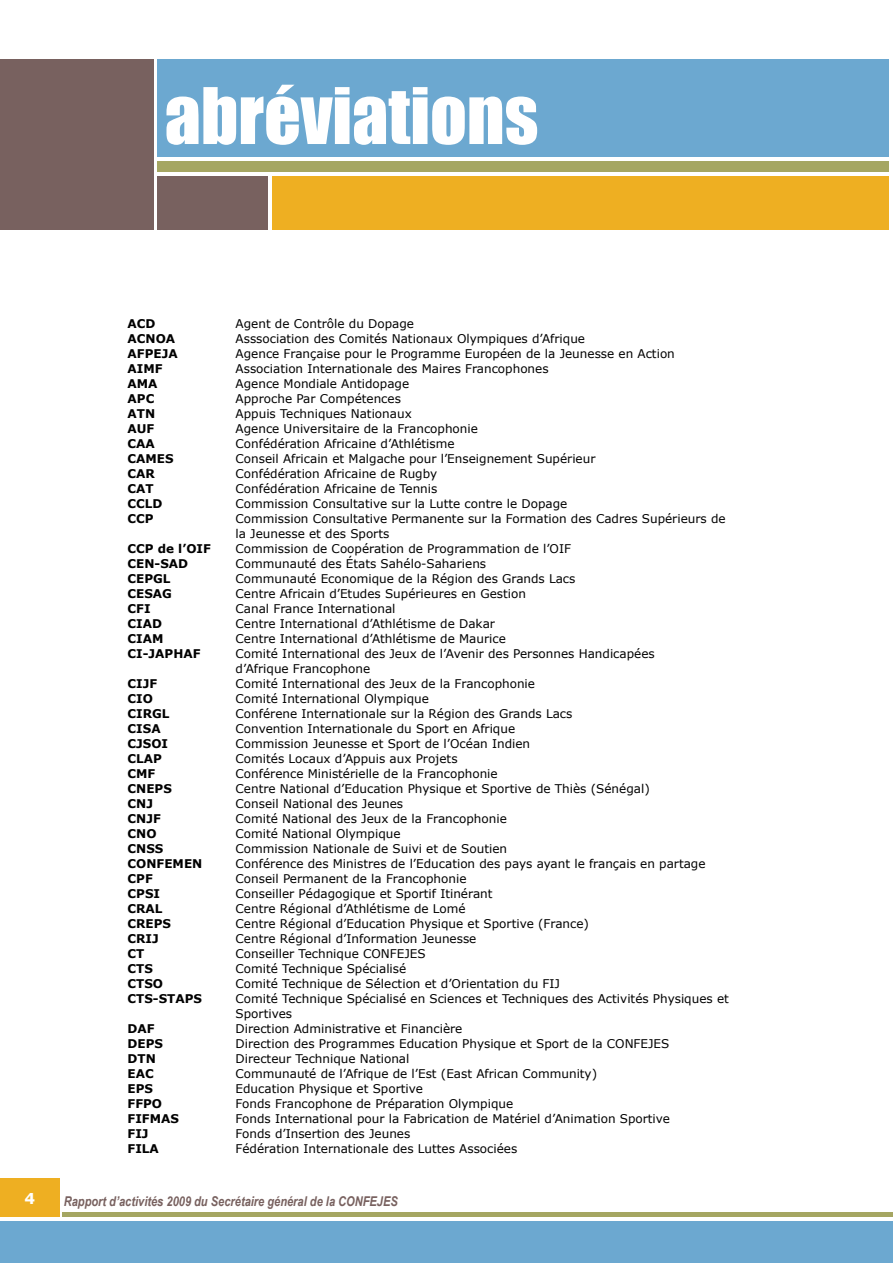
<style>
.page{position:relative;width:893px;height:1263px;background:#fff}
.page>*{position:absolute;margin:0;border:0;box-sizing:border-box;transform-origin:0 0}
.t1{font:72px "Impact";color:#fff}
.t2{font:700 15px "Verdana";color:#fff}
.t3{font:italic 700 13.5px "Arial Narrow";color:#78615f}
.t4{font:12px/15px "Verdana";color:#000}
.t5{font:700 12px "Verdana";color:#000}
</style>
<div class="page">
<div style="left:157px;top:162px;width:732px;height:10px;background:#a5a662"></div>
<div style="left:272px;top:176px;width:617px;height:54px;background:#eeaf22"></div>
<div style="left:157px;top:176px;width:111px;height:54px;background:#78615f"></div>
<div style="left:0;top:1221px;width:893px;height:42px;background:#6ca8d0"></div>
<hr style="left:62px;top:1212px;width:831px;height:4px;background:#a5a662">
<div style="left:0;top:1178px;width:60px;height:39px;background:#eeaf22"></div>
<div style="left:157px;top:60px;width:732px;height:97px;background:#6ca8d0"></div>
<div style="left:0;top:60px;width:153px;height:170px;background:#78615f"></div>
<h1 class="t1" style="left:165px;top:60px;width:375px">abréviations</h1>
<p class="t5" style="left:128px;top:316px;width:29px">ACD</p>
<p class="t4" style="left:236px;top:316px;width:180px">Agent de Contrôle du Dopage</p>
<p class="t5" style="left:128px;top:331px;width:49px">ACNOA</p>
<p class="t4" style="left:236px;top:331px;width:351px">Asssociation des Comités Nationaux Olympiques d’Afrique</p>
<p class="t5" style="left:128px;top:346px;width:52px">AFPEJA</p>
<p class="t4" style="left:236px;top:346px;width:441px">Agence Française pour le Programme Européen de la Jeunesse en Action</p>
<p class="t5" style="left:128px;top:361px;width:37px">AIMF</p>
<p class="t4" style="left:236px;top:361px;width:315px">Association Internationale des Maires Francophones</p>
<p class="t5" style="left:128px;top:376px;width:31px">AMA</p>
<p class="t4" style="left:236px;top:376px;width:175px">Agence Mondiale Antidopage</p>
<p class="t5" style="left:128px;top:391px;width:28px">APC</p>
<p class="t4" style="left:236px;top:391px;width:167px">Approche Par Compétences</p>
<p class="t5" style="left:128px;top:406px;width:29px">ATN</p>
<p class="t4" style="left:236px;top:406px;width:178px">Appuis Techniques Nationaux</p>
<p class="t5" style="left:128px;top:421px;width:28px">AUF</p>
<p class="t4" style="left:236px;top:421px;width:244px">Agence Universitaire de la Francophonie</p>
<p class="t5" style="left:128px;top:436px;width:29px">CAA</p>
<p class="t4" style="left:236px;top:436px;width:221px">Confédération Africaine d’Athlétisme</p>
<p class="t5" style="left:128px;top:451px;width:48px">CAMES</p>
<p class="t4" style="left:236px;top:451px;width:361px">Conseil Africain et Malgache pour l’Enseignement Supérieur</p>
<p class="t5" style="left:128px;top:466px;width:29px">CAR</p>
<p class="t4" style="left:236px;top:466px;width:203px">Confédération Africaine de Rugby</p>
<p class="t5" style="left:128px;top:481px;width:28px">CAT</p>
<p class="t4" style="left:236px;top:481px;width:203px">Confédération Africaine de Tennis</p>
<p class="t5" style="left:128px;top:496px;width:36px">CCLD</p>
<p class="t4" style="left:236px;top:496px;width:333px">Commission Consultative sur la Lutte contre le Dopage</p>
<p class="t5" style="left:128px;top:511px;width:28px">CCP</p>
<p class="t4" style="left:236px;top:511px;width:492px">Commission Consultative Permanente sur la Formation des Cadres Supérieurs de la Jeunesse et des Sports</p>
<p class="t5" style="left:128px;top:541px;width:85px">CCP de l’OIF</p>
<p class="t4" style="left:236px;top:541px;width:337px">Commission de Coopération de Programmation de l’OIF</p>
<p class="t5" style="left:128px;top:556px;width:62px">CEN-SAD</p>
<p class="t4" style="left:236px;top:556px;width:252px">Communauté des États Sahélo-Sahariens</p>
<p class="t5" style="left:128px;top:571px;width:45px">CEPGL</p>
<p class="t4" style="left:236px;top:571px;width:341px">Communauté Economique de la Région des Grands Lacs</p>
<p class="t5" style="left:128px;top:586px;width:46px">CESAG</p>
<p class="t4" style="left:236px;top:586px;width:292px">Centre Africain d’Etudes Supérieures en Gestion</p>
<p class="t5" style="left:128px;top:601px;width:25px">CFI</p>
<p class="t4" style="left:236px;top:601px;width:161px">Canal France International</p>
<p class="t5" style="left:128px;top:616px;width:36px">CIAD</p>
<p class="t4" style="left:236px;top:616px;width:261px">Centre International d’Athlétisme de Dakar</p>
<p class="t5" style="left:128px;top:631px;width:37px">CIAM</p>
<p class="t4" style="left:236px;top:631px;width:272px">Centre International d’Athlétisme de Maurice</p>
<p class="t5" style="left:128px;top:646px;width:74px">CI-JAPHAF</p>
<p class="t4" style="left:236px;top:646px;width:421px">Comité International des Jeux de l’Avenir des Personnes Handicapées d’Afrique Francophone</p>
<p class="t5" style="left:128px;top:676px;width:31px">CIJF</p>
<p class="t4" style="left:236px;top:676px;width:301px">Comité International des Jeux de la Francophonie</p>
<p class="t5" style="left:128px;top:691px;width:27px">CIO</p>
<p class="t4" style="left:236px;top:691px;width:195px">Comité International Olympique</p>
<p class="t5" style="left:128px;top:706px;width:43px">CIRGL</p>
<p class="t4" style="left:236px;top:706px;width:338px">Conférene Internationale sur la Région des Grands Lacs</p>
<p class="t5" style="left:128px;top:721px;width:35px">CISA</p>
<p class="t4" style="left:236px;top:721px;width:281px">Convention Internationale du Sport en Afrique</p>
<p class="t5" style="left:128px;top:736px;width:42px">CJSOI</p>
<p class="t4" style="left:236px;top:736px;width:296px">Commission Jeunesse et Sport de l’Océan Indien</p>
<p class="t5" style="left:128px;top:751px;width:36px">CLAP</p>
<p class="t4" style="left:236px;top:751px;width:223px">Comités Locaux d’Appuis aux Projets</p>
<p class="t5" style="left:128px;top:766px;width:29px">CMF</p>
<p class="t4" style="left:236px;top:766px;width:264px">Conférence Ministérielle de la Francophonie</p>
<p class="t5" style="left:128px;top:781px;width:46px">CNEPS</p>
<p class="t4" style="left:236px;top:781px;width:416px">Centre National d’Education Physique et Sportive de Thiès (Sénégal)</p>
<p class="t5" style="left:128px;top:796px;width:27px">CNJ</p>
<p class="t4" style="left:236px;top:796px;width:169px">Conseil National des Jeunes</p>
<p class="t5" style="left:128px;top:811px;width:35px">CNJF</p>
<p class="t4" style="left:236px;top:811px;width:273px">Comité National des Jeux de la Francophonie</p>
<p class="t5" style="left:128px;top:826px;width:31px">CNO</p>
<p class="t4" style="left:236px;top:826px;width:167px">Comité National Olympique</p>
<p class="t5" style="left:128px;top:841px;width:37px">CNSS</p>
<p class="t4" style="left:236px;top:841px;width:273px">Commission Nationale de Suivi et de Soutien</p>
<p class="t5" style="left:128px;top:856px;width:76px">CONFEMEN</p>
<p class="t4" style="left:236px;top:856px;width:471px">Conférence des Ministres de l’Education des pays ayant le français en partage</p>
<p class="t5" style="left:128px;top:871px;width:27px">CPF</p>
<p class="t4" style="left:236px;top:871px;width:232px">Conseil Permanent de la Francophonie</p>
<p class="t5" style="left:128px;top:886px;width:34px">CPSI</p>
<p class="t4" style="left:236px;top:886px;width:258px">Conseiller Pédagogique et Sportif Itinérant</p>
<p class="t5" style="left:128px;top:901px;width:37px">CRAL</p>
<p class="t4" style="left:236px;top:901px;width:232px">Centre Régional d’Athlétisme de Lomé</p>
<p class="t5" style="left:128px;top:916px;width:45px">CREPS</p>
<p class="t4" style="left:236px;top:916px;width:355px">Centre Régional d’Education Physique et Sportive (France)</p>
<p class="t5" style="left:128px;top:931px;width:33px">CRIJ</p>
<p class="t4" style="left:236px;top:931px;width:242px">Centre Régional d’Information Jeunesse</p>
<p class="t5" style="left:128px;top:946px;width:18px">CT</p>
<p class="t4" style="left:236px;top:946px;width:191px">Conseiller Technique CONFEJES</p>
<p class="t5" style="left:128px;top:961px;width:27px">CTS</p>
<p class="t4" style="left:236px;top:961px;width:172px">Comité Technique Spécialisé</p>
<p class="t5" style="left:128px;top:976px;width:37px">CTSO</p>
<p class="t4" style="left:236px;top:976px;width:326px">Comité Technique de Sélection et d’Orientation du FIJ</p>
<p class="t5" style="left:128px;top:991px;width:76px">CTS-STAPS</p>
<p class="t4" style="left:236px;top:991px;width:495px">Comité Technique Spécialisé en Sciences et Techniques des Activités Physiques et<br>Sportives</p>
<p class="t5" style="left:128px;top:1021px;width:29px">DAF</p>
<p class="t4" style="left:236px;top:1021px;width:228px">Direction Administrative et Financière</p>
<p class="t5" style="left:128px;top:1036px;width:37px">DEPS</p>
<p class="t4" style="left:236px;top:1036px;width:435px">Direction des Programmes Education Physique et Sport de la CONFEJES</p>
<p class="t5" style="left:128px;top:1051px;width:30px">DTN</p>
<p class="t4" style="left:236px;top:1051px;width:175px">Directeur Technique National</p>
<p class="t5" style="left:128px;top:1066px;width:28px">EAC</p>
<p class="t4" style="left:236px;top:1066px;width:363px">Communauté de l’Afrique de l’Est (East African Community)</p>
<p class="t5" style="left:128px;top:1081px;width:27px">EPS</p>
<p class="t4" style="left:236px;top:1081px;width:189px">Education Physique et Sportive</p>
<p class="t5" style="left:128px;top:1096px;width:36px">FFPO</p>
<p class="t4" style="left:236px;top:1096px;width:279px">Fonds Francophone de Préparation Olympique</p>
<p class="t5" style="left:128px;top:1111px;width:53px">FIFMAS</p>
<p class="t4" style="left:236px;top:1111px;width:436px">Fonds International pour la Fabrication de Matériel d’Animation Sportive</p>
<p class="t5" style="left:128px;top:1126px;width:23px">FIJ</p>
<p class="t4" style="left:236px;top:1126px;width:176px">Fonds d’Insertion des Jeunes</p>
<p class="t5" style="left:128px;top:1141px;width:33px">FILA</p>
<p class="t4" style="left:236px;top:1141px;width:283px">Fédération Internationale des Luttes Associées</p>
<p class="t2" style="left:24px;top:1189px;width:12px">4</p>
<p class="t3" style="left:64px;top:1194px;width:336px">Rapport d’activités 2009 du Secrétaire général de la CONFEJES</p>
</div>
